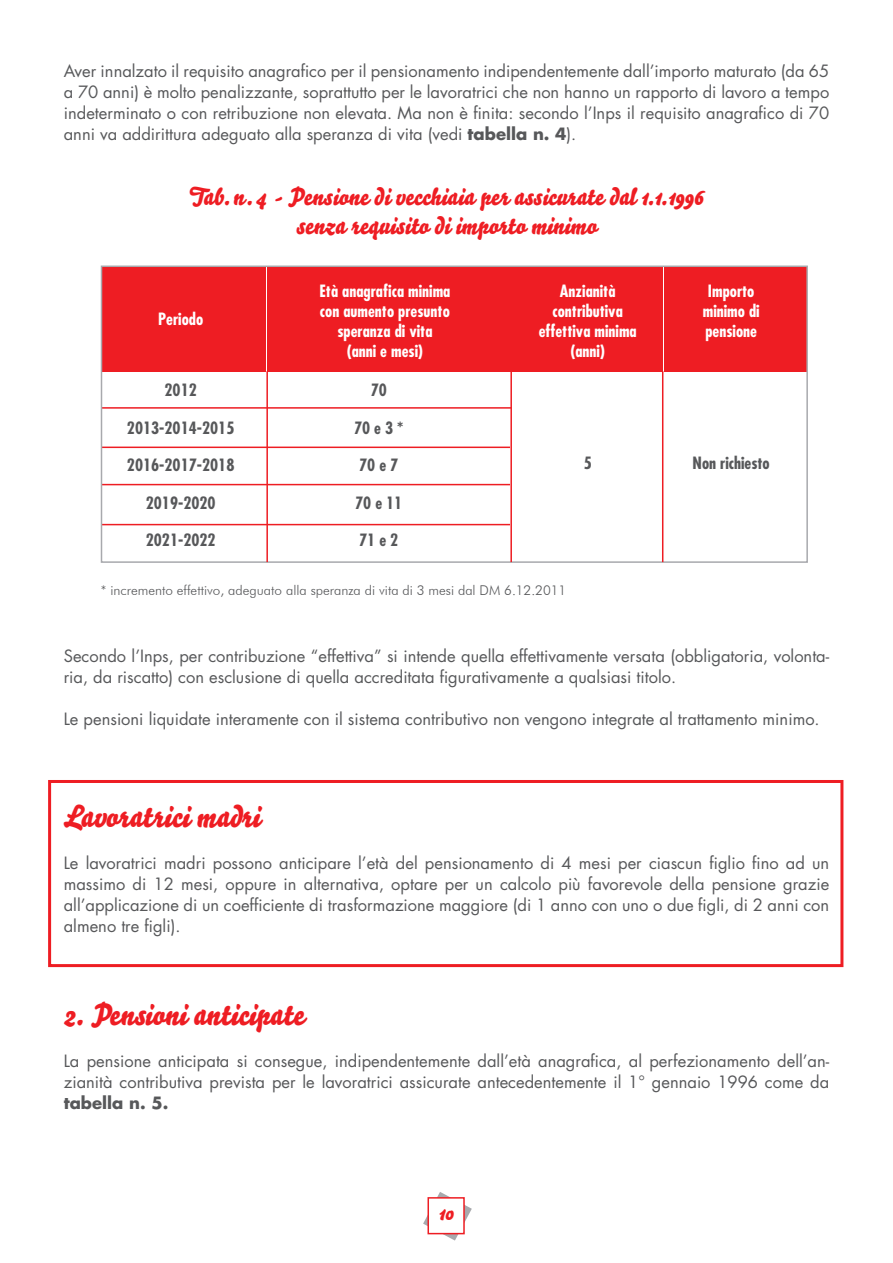
<style>
.page{position:relative;width:893px;height:1263px;background:#fff}
.page>*{position:absolute;margin:0;border:0;box-sizing:border-box;transform-origin:0 0}
.t1{font:30px "Bello Script";color:#ee1d23}
.t2{font:24px "Bello Script";color:#ee1d23}
.t3{font:21px "Bello Script";color:#ee1d23}
.t4{font:16.5px/21px "Futura Std";color:#57585a;text-align:justify}
.t5{font:700 condensed 16.5px/19.8px "Futura Std";color:#fff;text-align:center}
.t6{font:700 condensed 16.5px "Futura Std";color:#57585a}
.t7{font:300 13.5px "Futura BT";color:#57585a}
.s1{font-weight:700}
</style>
<div class="page">
<svg style="left:423px;top:1192px;width:49px;height:48px"></svg>
<div style="left:427px;top:1197px;width:38px;height:37px;background:#fff;border:2px solid #ee1d23"></div>
<div style="left:101px;top:266px;width:165px;height:106px;background:#ee1d23"></div>
<div style="left:267px;top:266px;width:244px;height:105px;background:#ee1d23"></div>
<div style="left:664px;top:266px;width:143px;height:106px;background:#ee1d23"></div>
<div style="left:513px;top:266px;width:150px;height:106px;background:#ee1d23"></div>
<hr style="left:101px;top:407px;width:410px;height:2px;background:#ee1d23">
<hr style="left:101px;top:447px;width:409px;height:1px;background:#ee1d23">
<hr style="left:101px;top:484px;width:409px;height:1px;background:#ee1d23">
<hr style="left:101px;top:524px;width:409px;height:1px;background:#ee1d23">
<div style="left:101px;top:265px;width:707px;height:298px;border:2px solid #a8a9ad"></div>
<hr style="left:266px;top:371px;width:2px;height:191px;background:#ee1d23">
<hr style="left:510px;top:371px;width:2px;height:191px;background:#ee1d23">
<hr style="left:662px;top:371px;width:1px;height:191px;background:#ee1d23">
<div style="left:48px;top:780px;width:795px;height:187px;border:3px solid #ee1d23"></div>
<p class="t4" style="left:64px;top:61px;width:767px">Aver innalzato il requisito anagrafico per il pensionamento indipendentemente dall’importo maturato (da 65 a 70 anni) è molto penalizzante, soprattutto per le lavoratrici che non hanno un rapporto di lavoro a tempo indeterminato o con retribuzione non elevata. Ma non è finita: secondo l’Inps il requisito anagrafico di 70 anni va addirittura adeguato alla speranza di vita (vedi <span class="s1">tabella n. 4</span>).</p>
<p class="t2" style="left:189px;top:179px;width:515px">Tab. n. 4 - Pensione di vecchiaia per assicurate dal 1.1.1996</p>
<p class="t2" style="left:296px;top:208px;width:302px">senza requisito di importo minimo</p>
<p class="t5" style="left:158px;top:309px;width:47px">Periodo</p>
<p class="t6" style="left:165px;top:380px;width:34px">2012</p>
<p class="t6" style="left:127px;top:417px;width:109px">2013-2014-2015</p>
<p class="t6" style="left:127px;top:455px;width:109px">2016-2017-2018</p>
<p class="t6" style="left:146px;top:492px;width:71px">2019-2020</p>
<p class="t6" style="left:146px;top:530px;width:71px">2021-2022</p>
<p class="t5" style="left:319px;top:281px;width:132px">Età anagrafica minima con aumento presunto speranza di vita<br>(anni e mesi)</p>
<p class="t5" style="left:539px;top:281px;width:99px">Anzianità contributiva effettiva minima (anni)</p>
<p class="t5" style="left:703px;top:281px;width:58px">Importo minimo di pensione</p>
<p class="t6" style="left:371px;top:380px;width:18px">70</p>
<p class="t6" style="left:354px;top:417px;width:51px">70 e 3 *</p>
<p class="t6" style="left:359px;top:455px;width:41px">70 e 7</p>
<p class="t6" style="left:355px;top:492px;width:49px">70 e 11</p>
<p class="t6" style="left:359px;top:530px;width:41px">71 e 2</p>
<p class="t6" style="left:584px;top:453px;width:10px">5</p>
<p class="t6" style="left:692px;top:453px;width:79px">Non richiesto</p>
<p class="t7" style="left:101px;top:582px;width:467px">* incremento effettivo, adeguato alla speranza di vita di 3 mesi dal DM 6.12.2011</p>
<p class="t4" style="left:64px;top:646px;width:767px">Secondo l’Inps, per contribuzione “effettiva” si intende quella effettivamente versata (obbligatoria, volonta&shy;ria, da riscatto) con esclusione di quella accreditata figurativamente a qualsiasi titolo.</p>
<p class="t4" style="left:64px;top:709px;width:757px">Le pensioni liquidate interamente con il sistema contributivo non vengono integrate al trattamento minimo.</p>
<p class="t1" style="left:64px;top:795px;width:198px">Lavoratrici madri</p>
<p class="t4" style="left:64px;top:853px;width:767px">Le lavoratrici madri possono anticipare l’età del pensionamento di 4 mesi per ciascun figlio fino ad un massimo di 12 mesi, oppure in alternativa, optare per un calcolo più favorevole della pensione grazie all’applicazione di un coefficiente di trasformazione maggiore (di 1 anno con uno o due figli, di 2 anni con almeno tre figli).</p>
<p class="t1" style="left:64px;top:993px;width:242px">2. Pensioni anticipate</p>
<p class="t4" style="left:64px;top:1051px;width:767px">La pensione anticipata si consegue, indipendentemente dall’età anagrafica, al perfezionamento dell’an&shy;zianità contributiva prevista per le lavoratrici assicurate antecedentemente il 1° gennaio 1996 come da <span class="s1">tabella n. 5.</span></p>
<p class="t3" style="left:439px;top:1197px;width:16px">10</p>
</div>
